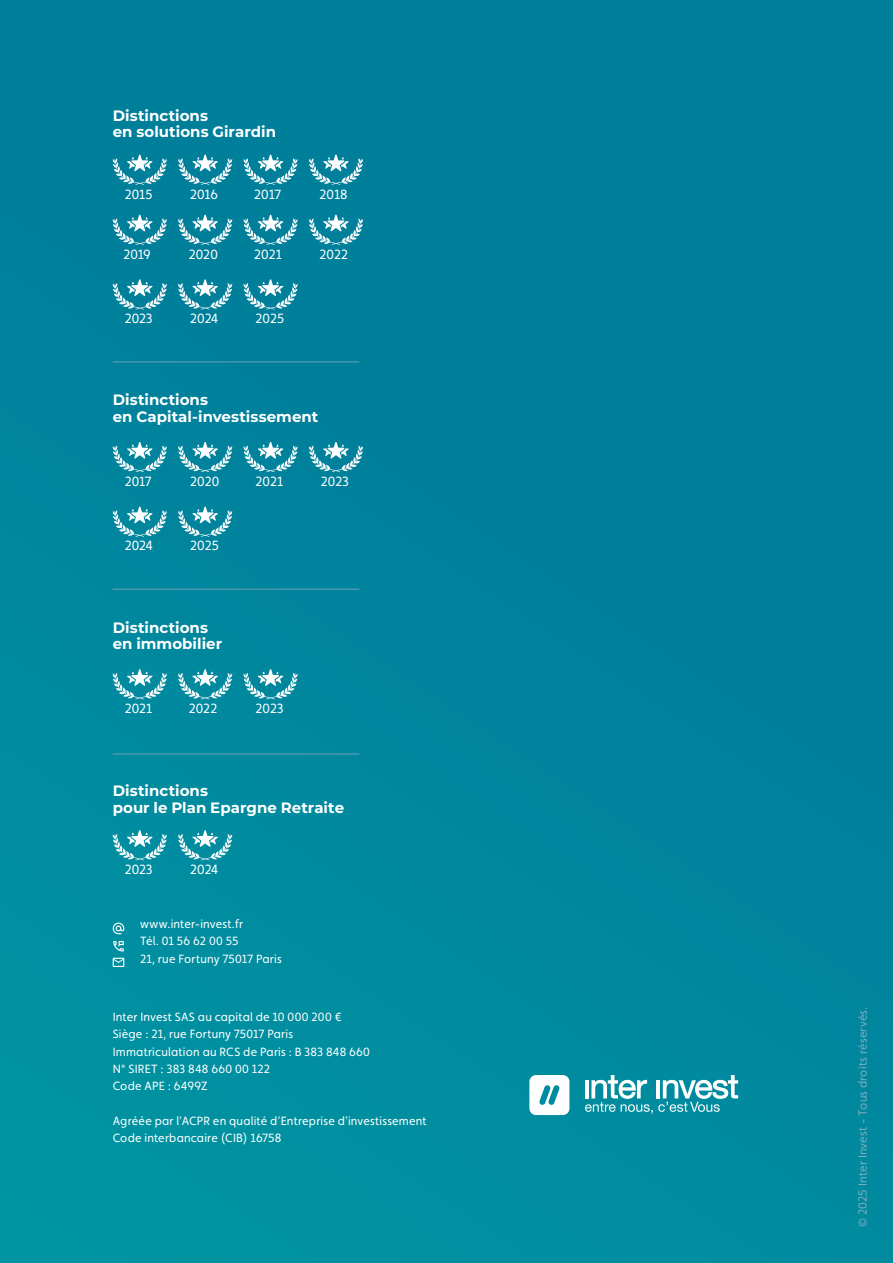
<style>
.page{position:relative;width:893px;height:1263px;background:#fff}
.page>*{position:absolute;margin:0;border:0;box-sizing:border-box;transform-origin:0 0}
.t1{font:700 15px/16.5px "Montserrat";color:#fff}
.t2{font:13.35px "Faricy New";color:#fff}
.t3{font:12px/17.2px "Faricy New";letter-spacing:.015em;color:#fff}
.t4{font:12px "Faricy New";letter-spacing:.015em;color:#80aabe}
</style>
<div class="page">
<div style="left:0;top:0;width:893px;height:1263px;background:linear-gradient(to right,#008a9f,#00819c)"></div>
<svg style="left:113px;top:830px;width:54px;height:30px;background:#43aab9"></svg>
<hr style="left:113px;top:754px;width:246px;height:1px;background:#6fa1b7">
<svg style="left:178px;top:830px;width:54px;height:30px;background:#43aab8"></svg>
<svg style="left:585px;top:1075px;width:153px;height:39px"></svg>
<svg style="left:529px;top:1075px;width:40px;height:40px"></svg>
<svg style="left:113px;top:958px;width:11px;height:9px"></svg>
<svg style="left:113px;top:941px;width:11px;height:10px"></svg>
<svg style="left:113px;top:923px;width:11px;height:11px"></svg>
<svg style="left:113px;top:154px;width:54px;height:31px;background:#419fb4"></svg>
<svg style="left:178px;top:154px;width:54px;height:31px;background:#419fb4"></svg>
<svg style="left:243px;top:154px;width:55px;height:31px;background:#409fb4"></svg>
<svg style="left:309px;top:154px;width:54px;height:31px;background:#419fb4"></svg>
<svg style="left:113px;top:215px;width:54px;height:30px;background:#43a0b5"></svg>
<svg style="left:178px;top:215px;width:54px;height:30px;background:#43a0b5"></svg>
<svg style="left:243px;top:215px;width:55px;height:30px;background:#42a0b4"></svg>
<svg style="left:113px;top:442px;width:54px;height:30px;background:#43a4b6"></svg>
<svg style="left:113px;top:669px;width:54px;height:30px;background:#43a8b8"></svg>
<svg style="left:178px;top:442px;width:54px;height:30px;background:#43a3b6"></svg>
<svg style="left:243px;top:442px;width:55px;height:30px;background:#42a2b5"></svg>
<svg style="left:309px;top:442px;width:54px;height:30px;background:#43a1b5"></svg>
<hr style="left:113px;top:362px;width:246px;height:1px;background:#6fa1b7">
<hr style="left:113px;top:589px;width:246px;height:1px;background:#6fa1b7">
<svg style="left:309px;top:215px;width:54px;height:30px;background:#43a0b5"></svg>
<svg style="left:178px;top:669px;width:54px;height:30px;background:#43a7b7"></svg>
<svg style="left:113px;top:279px;width:54px;height:30px;background:#43a0b5"></svg>
<svg style="left:113px;top:506px;width:54px;height:31px;background:#41a4b6"></svg>
<svg style="left:178px;top:506px;width:54px;height:31px;background:#41a3b6"></svg>
<svg style="left:178px;top:279px;width:54px;height:30px;background:#43a0b5"></svg>
<svg style="left:243px;top:279px;width:55px;height:30px;background:#42a0b4"></svg>
<svg style="left:243px;top:669px;width:55px;height:30px;background:#42a6b7"></svg>
<p class="t1" style="left:113px;top:106px;width:165px">Distinctions<br>en solutions Girardin</p>
<p class="t2" style="left:125px;top:186px;width:29px">2015</p>
<p class="t2" style="left:190px;top:186px;width:30px">2016</p>
<p class="t2" style="left:254px;top:186px;width:28px">2017</p>
<p class="t2" style="left:320px;top:186px;width:30px">2018</p>
<p class="t2" style="left:123px;top:246px;width:29px">2019</p>
<p class="t2" style="left:189px;top:246px;width:31px">2020</p>
<p class="t2" style="left:254px;top:246px;width:29px">2021</p>
<p class="t2" style="left:125px;top:311px;width:30px">2023</p>
<p class="t2" style="left:190px;top:311px;width:30px">2024</p>
<p class="t2" style="left:255px;top:311px;width:30px">2025</p>
<p class="t2" style="left:320px;top:246px;width:30px">2022</p>
<p class="t1" style="left:113px;top:391px;width:207px">Distinctions<br>en Capital-investissement</p>
<p class="t2" style="left:125px;top:473px;width:28px">2017</p>
<p class="t2" style="left:190px;top:473px;width:31px">2020</p>
<p class="t2" style="left:255px;top:473px;width:29px">2021</p>
<p class="t2" style="left:321px;top:473px;width:30px">2023</p>
<p class="t2" style="left:125px;top:538px;width:30px">2024</p>
<p class="t2" style="left:190px;top:538px;width:30px">2025</p>
<p class="t1" style="left:113px;top:618px;width:111px">Distinctions en immobilier</p>
<p class="t2" style="left:125px;top:701px;width:29px">2021</p>
<p class="t2" style="left:189px;top:701px;width:30px">2022</p>
<p class="t2" style="left:255px;top:701px;width:30px">2023</p>
<p class="t1" style="left:113px;top:782px;width:233px">Distinctions<br>pour le Plan Epargne Retraite</p>
<p class="t2" style="left:125px;top:862px;width:30px">2023</p>
<p class="t2" style="left:190px;top:862px;width:30px">2024</p>
<p class="t3" style="left:140px;top:915px;width:143px">www.inter-invest.fr<br>Tél. 01 56 62 00 55<br>21, rue Fortuny 75017 Paris</p>
<p class="t3" style="left:113px;top:1008px;width:259px">Inter Invest SAS au capital de 10 000 200 €<br>Siège : 21, rue Fortuny 75017 Paris<br>Immatriculation au RCS de Paris : B 383 848 660<br>N° SIRET : 383 848 660 00 122<br>Code APE : 6499Z</p>
<p class="t3" style="left:113px;top:1112px;width:316px">Agréée par l'ACPR en qualité d’Entreprise d'investissement<br>Code interbancaire (CIB) 16758</p>
<p class="t4" style="left:856px;top:1227px;width:222px;rotate:-90deg">© 2025 Inter Invest - Tous droits réservés.</p>
</div>
